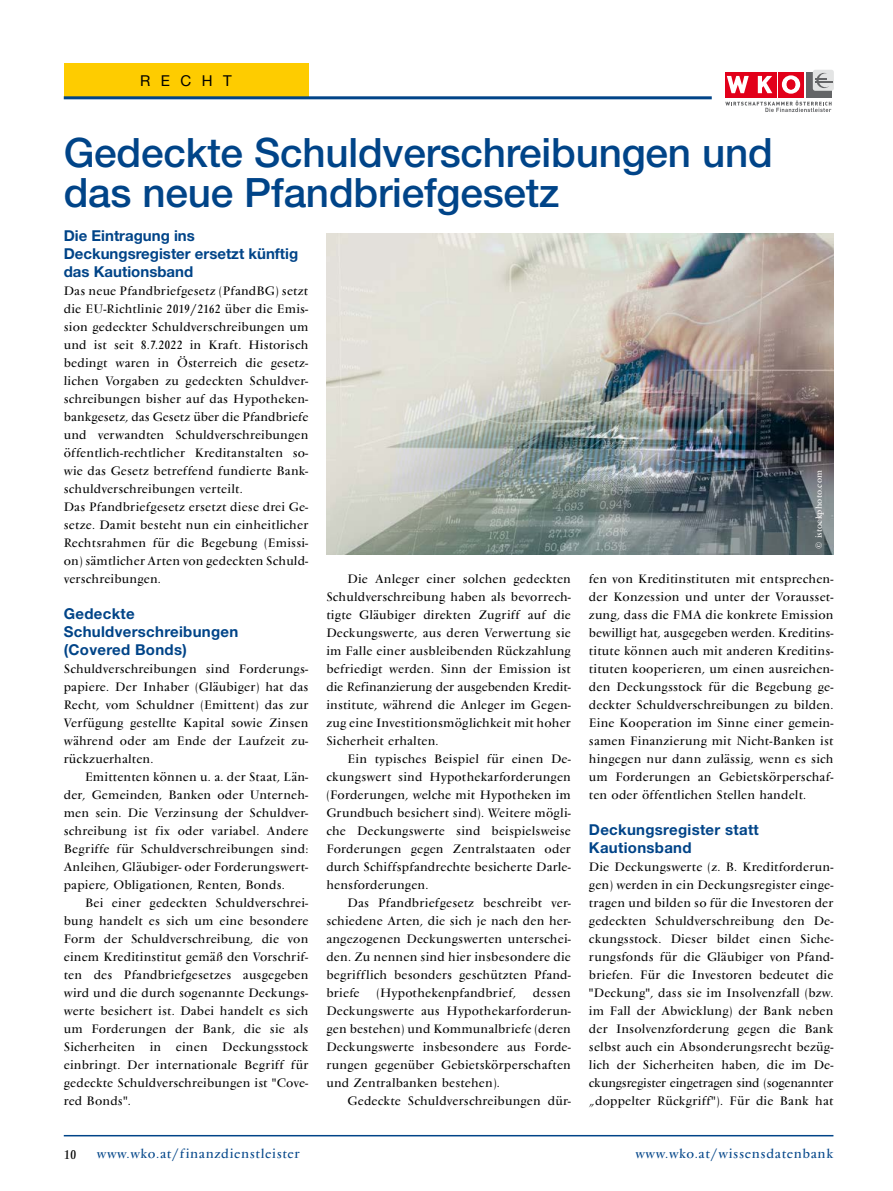
<style>
.page{position:relative;width:893px;height:1191px;background:#fff}
.page>*{position:absolute;margin:0;border:0;box-sizing:border-box;transform-origin:0 0}
.t1{font:500 40.5px/40.5px "Helvetica Neue LT Std";letter-spacing:-.005em;color:#048}
.t2{font:700 15px/18px "Helvetica Neue LT Std";letter-spacing:.02em;color:#048}
.t3{font:700 15px/18px "Helvetica Neue LT Std";color:#048}
.t4{font:15px "Helvetica Neue LT Std";letter-spacing:.7em;color:#000}
.t5{font:13.5px "Vendome";letter-spacing:.05em;color:#048}
.t6{font:13.5px "Vendome";color:#000}
.t7{font:12.75px/18px "Vendome";letter-spacing:.02em;color:#000;text-align:justify}
.t8{font:9px "Vendome";letter-spacing:.025em;color:#fff}
</style>
<div class="page">
<div style="left:64px;top:64px;width:244px;height:34px;background:#fecc00"></div>
<hr style="left:64px;top:1135px;width:769px;height:1px;background:#048">
<div style="left:778px;top:72px;width:26px;height:25px;background:#e2001a"></div>
<div style="left:752px;top:72px;width:25px;height:25px;background:#e2001a"></div>
<svg style="left:758px;top:76px;width:14px;height:17px"></svg>
<div style="left:725px;top:72px;width:25px;height:25px;background:#e2001a"></div>
<svg style="left:727px;top:76px;width:22px;height:17px"></svg>
<svg style="left:782px;top:75px;width:18px;height:19px"></svg>
<div style="left:787px;top:80px;width:8px;height:9px;background:#e2001a;border-radius:50%"></div>
<div style="left:787px;top:80px;width:8px;height:9px;border:1px solid #e2001a;border-radius:50%"></div>
<div style="left:806px;top:72px;width:25px;height:25px;background:#646567"></div>
<div style="left:813px;top:70px;width:21px;height:21px;background:#e3e4e4;border-radius:2px"></div>
<svg style="left:815px;top:73px;width:17px;height:15px"></svg>
<svg style="left:725px;top:101px;width:107px;height:11px"></svg>
<hr style="left:64px;top:96px;width:648px;height:3px;background:#048">
<img style="left:326px;top:234px;width:507px;height:320px">
<p class="t4" style="left:140px;top:72px;width:93px">RECHT</p>
<h1 class="t1" style="left:64px;top:131px;width:711px">Gedeckte Schuldverschreibungen und das neue Pfandbriefgesetz</h1>
<p class="t3" style="left:64px;top:226px;width:236px">Die Eintragung ins<br>Deckungsregister ersetzt künftig das Kautionsband</p>
<p class="t7" style="left:64px;top:281px;width:246px;text-align:left">Das neue Pfandbriefgesetz (PfandBG) setzt die EU-Richtlinie 2019/2162 über die Emis&shy;sion gedeckter Schuldverschreibungen um und ist seit 8.7.2022 in Kraft. Historisch bedingt waren in Österreich die gesetz&shy;lichen Vorgaben zu gedeckten Schuldver&shy;schreibungen bisher auf das Hypotheken&shy;bankgesetz, das Gesetz über die Pfandbriefe und verwandten Schuldverschreibungen öffentlich-rechtlicher Kreditanstalten so&shy;wie das Gesetz betreffend fundierte Bank&shy;schuldverschreibungen verteilt.<br>Das Pfandbriefgesetz ersetzt diese drei Ge&shy;setze. Damit besteht nun ein einheitlicher Rechtsrahmen für die Begebung (Emissi&shy;on) sämtlicher Arten von gedeckten Schuld&shy;verschreibungen.</p>
<p class="t2" style="left:64px;top:604px;width:176px">Gedeckte<br>Schuldverschreibungen (Covered Bonds)</p>
<p class="t7" style="left:64px;top:659px;width:246px">Schuldverschreibungen sind Forderungs&shy;papiere. Der Inhaber (Gläubiger) hat das Recht, vom Schuldner (Emittent) das zur Verfügung gestellte Kapital sowie Zinsen während oder am Ende der Laufzeit zu&shy;rückzuerhalten.</p>
<p class="t7" style="left:64px;top:768px;width:246px;text-indent:21px">Emittenten können u. a. der Staat, Län&shy;der, Gemeinden, Banken oder Unterneh&shy;men sein. Die Verzinsung der Schuldver&shy;schreibung ist fix oder variabel. Andere Begriffe für Schuldverschreibungen sind:<br>Anleihen, Gläubiger- oder Forderungswert&shy;papiere, Obligationen, Renten, Bonds.</p>
<p class="t7" style="left:64px;top:894px;width:246px;text-indent:21px">Bei einer gedeckten Schuldverschrei&shy;bung handelt es sich um eine besondere Form der Schuldverschreibung, die von einem Kreditinstitut gemäß den Vorschrif&shy;ten des Pfandbriefgesetzes ausgegeben wird und die durch sogenannte Deckungs&shy;werte besichert ist. Dabei handelt es sich um Forderungen der Bank, die sie als Sicherheiten in einen Deckungsstock einbringt. Der internationale Begriff für gedeckte Schuldverschreibungen ist "Cove&shy;red Bonds".</p>
<p class="t7" style="left:326px;top:570px;width:246px;text-indent:21px">Die Anleger einer solchen gedeckten Schuldverschreibung haben als bevorrech&shy;tigte Gläubiger direkten Zugriff auf die Deckungswerte, aus deren Verwertung sie im Falle einer ausbleibenden Rückzahlung befriedigt werden. Sinn der Emission ist die Refinanzierung der ausgebenden Kredit&shy;institute, während die Anleger im Gegen&shy;zug eine Investitionsmöglichkeit mit hoher Sicherheit erhalten.</p>
<p class="t7" style="left:326px;top:750px;width:246px;text-indent:21px">Ein typisches Beispiel für einen De&shy;ckungswert sind Hypothekarforderungen (Forderungen, welche mit Hypotheken im Grundbuch besichert sind). Weitere mögli&shy;che Deckungswerte sind beispielsweise Forderungen gegen Zentralstaaten oder durch Schiffspfandrechte besicherte Darle&shy;hensforderungen.</p>
<p class="t7" style="left:326px;top:894px;width:246px;text-indent:21px">Das Pfandbriefgesetz beschreibt ver&shy;schiedene Arten, die sich je nach den her&shy;angezogenen Deckungswerten unterschei&shy;den. Zu nennen sind hier insbesondere die begrifflich besonders geschützten Pfand&shy;briefe</p>
<p class="t7" style="left:376px;top:984px;width:141px">(Hypothekenpfandbrief,</p>
<p class="t7" style="left:326px;top:984px;width:246px;text-indent:207px">dessen Deckungswerte aus Hypothekarforderun&shy;gen bestehen) und Kommunalbriefe (deren Deckungswerte insbesondere aus Forde&shy;rungen gegenüber Gebietskörperschaften und Zentralbanken bestehen).</p>
<p class="t7" style="left:348px;top:1092px;width:225px">Gedeckte Schuldverschreibungen dür-</p>
<p class="t8" style="left:814px;top:549px;width:80px;rotate:-90deg">© istockphoto.com</p>
<p class="t7" style="left:589px;top:570px;width:246px">fen von Kreditinstituten mit entsprechen&shy;der Konzession und unter der Vorausset&shy;zung, dass die FMA die konkrete Emission bewilligt hat, ausgegeben werden. Kreditins&shy;titute können auch mit anderen Kreditins&shy;tituten kooperieren, um einen ausreichen&shy;den Deckungsstock für die Begebung ge&shy;deckter Schuldverschreibungen zu bilden.<br>Eine Kooperation im Sinne einer gemein&shy;samen Finanzierung mit Nicht-Banken ist hingegen nur dann zulässig, wenn es sich um Forderungen an Gebietskörperschaf&shy;ten oder öffentlichen Stellen handelt.</p>
<p class="t2" style="left:589px;top:820px;width:171px">Deckungsregister statt<br>Kautionsband</p>
<p class="t7" style="left:589px;top:857px;width:246px">Die Deckungswerte (z. B. Kreditforderun&shy;gen) werden in ein Deckungsregister einge&shy;tragen und bilden so für die Investoren der gedeckten Schuldverschreibung den De&shy;ckungsstock. Dieser bildet einen Siche&shy;rungsfonds für die Gläubiger von Pfand&shy;briefen. Für die Investoren bedeutet die "Deckung", dass sie im Insolvenzfall (bzw. im Fall der Abwicklung) der Bank neben der Insolvenzforderung gegen die Bank selbst auch ein Absonderungsrecht bezüg&shy;lich der Sicherheiten haben, die im De&shy;ckungsregister eingetragen sind (sogenannter „doppelter Rückgriff"). Für die Bank hat</p>
<p class="t6" style="left:64px;top:1147px;width:14px">10</p>
<p class="t5" style="left:97px;top:1146px;width:204px">www.wko.at/finanzdienstleister</p>
<p class="t5" style="left:635px;top:1146px;width:199px">www.wko.at/wissensdatenbank</p>
</div>
